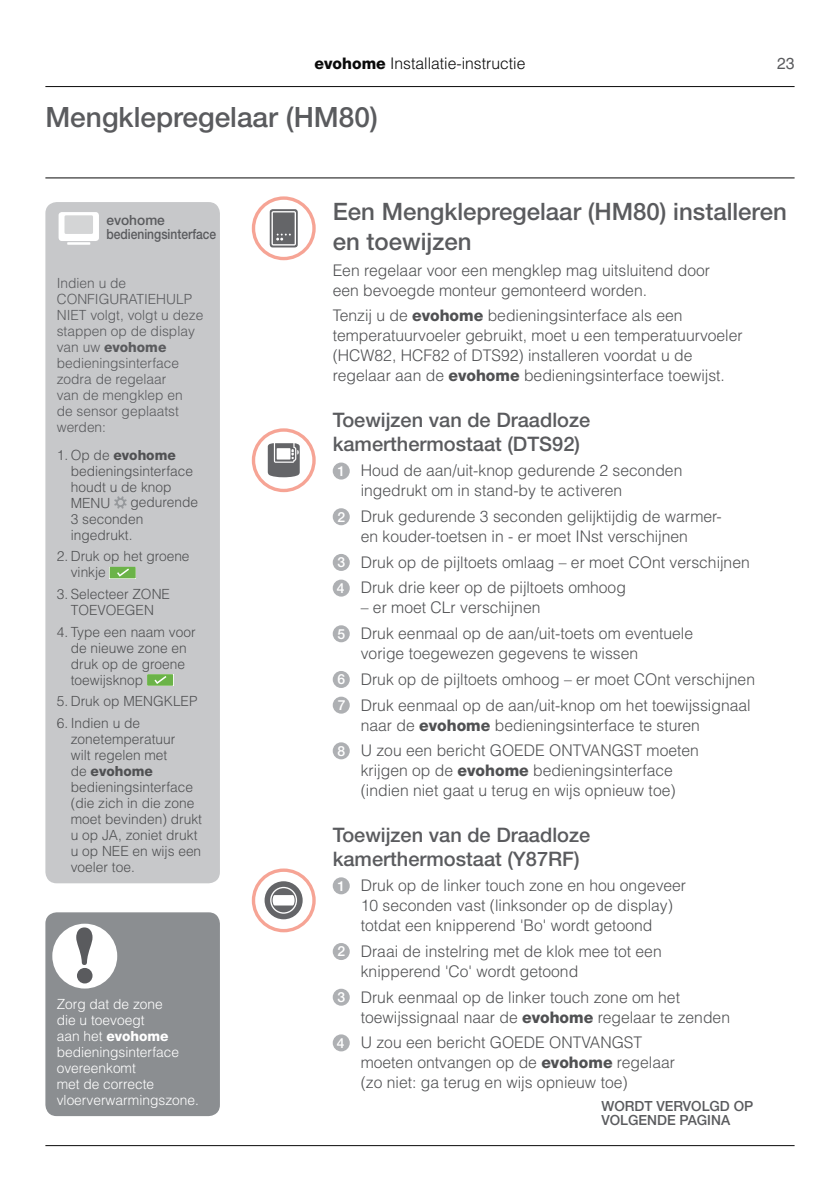
<style>
.page{position:relative;width:840px;height:1191px;background:#fff}
.page>*{position:absolute;margin:0;border:0;box-sizing:border-box;transform-origin:0 0}
.t1{font:72px "Stencil Std";color:#5a5b5e}
.t2{font:500 28px "Helvetica Neue";color:#5a5b5e}
.t3{font:500 24px/30px "Helvetica Neue";color:#5a5b5e}
.t4{font:500 20px/23.2px "Helvetica Neue";color:#5a5b5e}
.t5{font:300 16px/20px "Helvetica LT Std";color:#505153}
.t6{font:300 16px "Helvetica LT Std";color:#0a0a0a}
.t7{font:16px "Helvetica LT Std";color:#5a5b5e}
.t8{font:300 14px/16px "Helvetica LT Std";color:#505153}
.t9{font:300 14px/16px "Helvetica LT Std";color:#5a5b5e}
.t10{font:300 14px/16px "Helvetica LT Std";color:#fff}
.t11{font:500 14px/14px "Helvetica Neue";color:#5a5b5e}
.t12{font:800 14px "Helvetica Neue";color:#505153}
.t13{font:800 14px "Helvetica Neue";color:#fff}
.t14{font:800 14px "Helvetica Neue";color:#5a5b5e}
.s1{font-family:"Helvetica Neue";font-weight:800}
.s2{font-family:"Helvetica LT Std";font-weight:300}
.s3{font-family:"Helvetica Neue";font-weight:500;font-size:14px;color:#fff}
</style>
<div class="page">
<div style="left:332px;top:462px;width:17px;height:17px;background:#aeb0b3;border-radius:50%"></div>
<div style="left:332px;top:508px;width:17px;height:17px;background:#aeb0b3;border-radius:50%"></div>
<div style="left:332px;top:554px;width:17px;height:17px;background:#aeb0b3;border-radius:50%"></div>
<div style="left:332px;top:579px;width:17px;height:17px;background:#aeb0b3;border-radius:50%"></div>
<div style="left:332px;top:625px;width:17px;height:17px;background:#aeb0b3;border-radius:50%"></div>
<div style="left:332px;top:671px;width:17px;height:17px;background:#aeb0b3;border-radius:50%"></div>
<div style="left:332px;top:696px;width:17px;height:17px;background:#aeb0b3;border-radius:50%"></div>
<div style="left:332px;top:742px;width:17px;height:17px;background:#aeb0b3;border-radius:50%"></div>
<div style="left:332px;top:877px;width:17px;height:17px;background:#aeb0b3;border-radius:50%"></div>
<div style="left:332px;top:943px;width:17px;height:17px;background:#aeb0b3;border-radius:50%"></div>
<div style="left:332px;top:988px;width:17px;height:17px;background:#aeb0b3;border-radius:50%"></div>
<div style="left:332px;top:1034px;width:17px;height:17px;background:#aeb0b3;border-radius:50%"></div>
<svg style="left:252px;top:196px;width:63px;height:64px"></svg>
<svg style="left:252px;top:428px;width:63px;height:64px"></svg>
<div style="left:45px;top:202px;width:175px;height:681px;background:#c7c8ca;border-radius:11px"></div>
<svg style="left:114px;top:496px;width:13px;height:12px"></svg>
<svg style="left:110px;top:567px;width:26px;height:11px"></svg>
<svg style="left:147px;top:674px;width:26px;height:11px"></svg>
<div style="left:59px;top:212px;width:40px;height:29px;background:#fff;border-radius:3px"></div>
<div style="left:64px;top:215px;width:29px;height:19px;background:#d4d5d6;border-radius:2px"></div>
<hr style="left:67px;top:242px;width:23px;height:3px;background:#fff">
<div style="left:45px;top:912px;width:175px;height:204px;background:#8b8e91;border-radius:11px"></div>
<div style="left:52px;top:923px;width:65px;height:65px;background:#fff;border-radius:50%"></div>
<svg style="left:252px;top:868px;width:63px;height:64px"></svg>
<hr style="left:45px;top:178px;width:749px;height:1px;background:#0a0a0a">
<hr style="left:45px;top:1145px;width:749px;height:1px;background:#0a0a0a">
<hr style="left:45px;top:86px;width:749px;height:1px;background:#0a0a0a">
<p class="t6" style="left:314px;top:54px;width:212px"><span class="s1">evohome</span> Installatie-instructie</p>
<p class="t7" style="left:776px;top:54px;width:19px">23</p>
<h2 class="t2" style="left:45px;top:101px;width:334px">Mengklepregelaar (HM80)</h2>
<p class="t11" style="left:106px;top:213px;width:111px">evohome bedieningsinterface</p>
<p class="t9" style="left:57px;top:275px;width:148px">Indien u de<br>CONFIGURATIEHULP<br>NIET volgt, volgt u deze stappen op de display</p>
<p class="t14" style="left:57px;top:339px;width:111px"><span class="s2">van uw</span> evohome</p>
<p class="t9" style="left:57px;top:355px;width:127px">bedieningsinterface zodra de regelaar van de mengklep en de sensor geplaatst werden:</p>
<p class="t12" style="left:57px;top:446px;width:120px"><span class="s2">1. Op de</span> evohome</p>
<p class="t8" style="left:71px;top:462px;width:124px">bedieningsinterface houdt u de knop<br>MENU</p>
<p class="t8" style="left:71px;top:494px;width:129px;text-indent:60px">gedurende<br>3 seconden ingedrukt.</p>
<p class="t8" style="left:71px;top:548px;width:120px;text-indent:-14px">2. Druk op het groene vinkje</p>
<p class="t8" style="left:57px;top:586px;width:115px;text-align:center">3. Selecteer ZONE<br>TOEVOEGEN</p>
<p class="t8" style="left:71px;top:623px;width:126px;text-indent:-14px">4. Type een naam voor de nieuwe zone en druk op de groene toewijsknop</p>
<p class="t8" style="left:57px;top:693px;width:142px">5. Druk op MENGKLEP</p>
<p class="t8" style="left:71px;top:715px;width:106px;text-indent:-14px">6. Indien u de zonetemperatuur wilt regelen met</p>
<p class="t12" style="left:71px;top:762px;width:84px"><span class="s2">de</span> evohome</p>
<p class="t8" style="left:71px;top:779px;width:133px">bedieningsinterface (die zich in die zone moet bevinden) drukt u op JA, zoniet drukt u op NEE en wijs een voeler toe.</p>
<h1 class="t1" style="left:71px;top:909px;width:29px">!</h1>
<p class="t10" style="left:57px;top:995px;width:107px">Zorg dat de zone die u toevoegt</p>
<p class="t13" style="left:57px;top:1027px;width:113px"><span class="s2">aan het</span> evohome</p>
<p class="t10" style="left:57px;top:1043px;width:144px">bedieningsinterface overeenkomt<br>met de correcte vloerverwarmingszone.</p>
<h3 class="t3" style="left:332px;top:196px;width:455px">Een Mengklepregelaar (HM80) installeren en toewijzen</h3>
<p class="t5" style="left:332px;top:260px;width:379px">Een regelaar voor een mengklep mag uitsluitend door een bevoegde monteur gemonteerd worden.</p>
<p class="t5" style="left:332px;top:305px;width:411px">Tenzij u de <span class="s1">evohome</span> bedieningsinterface als een temperatuurvoeler gebruikt, moet u een temperatuurvoeler (HCW82, HCF82 of DTS92) installeren voordat u de regelaar aan de <span class="s1">evohome</span> bedieningsinterface toewijst.</p>
<p class="t4" style="left:332px;top:408px;width:259px">Toewijzen van de Draadloze kamerthermostaat (DTS92)</p>
<p class="t5" style="left:360px;top:460px;width:323px;text-indent:-23px"><span class="s3">1</span> Houd de aan/uit-knop gedurende 2 seconden ingedrukt om in stand-by te activeren</p>
<p class="t5" style="left:360px;top:506px;width:362px;text-indent:-23px"><span class="s3">2</span> Druk gedurende 3 seconden gelijktijdig de warmer&shy;en kouder-toetsen in - er moet INst verschijnen</p>
<p class="t5" style="left:337px;top:549px;width:414px;line-height:25.6px"><span class="s3">3</span> Druk op de pijltoets omlaag – er moet COnt verschijnen<br><span class="s3">4</span> Druk drie keer op de pijltoets omhoog</p>
<p class="t5" style="left:337px;top:595px;width:357px;line-height:25.6px;text-indent:23px">– er moet CLr verschijnen<br><span class="s3">5</span> Druk eenmaal op de aan/uit-toets om eventuele</p>
<p class="t5" style="left:337px;top:640px;width:419px;line-height:25.6px;text-indent:23px">vorige toegewezen gegevens te wissen<br><span class="s3">6</span> Druk op de pijltoets omhoog – er moet COnt verschijnen<br><span class="s3">7</span> Druk eenmaal op de aan/uit-knop om het toewijssignaal</p>
<p class="t5" style="left:337px;top:712px;width:363px;line-height:25.6px;text-align:right">naar de <span class="s1">evohome</span> bedieningsinterface te sturen<br><span class="s3">8</span> U zou een bericht GOEDE ONTVANGST moeten</p>
<p class="t5" style="left:360px;top:760px;width:316px">krijgen op de <span class="s1">evohome</span> bedieningsinterface (indien niet gaat u terug en wijs opnieuw toe)</p>
<p class="t4" style="left:332px;top:823px;width:259px">Toewijzen van de Draadloze kamerthermostaat (Y87RF)</p>
<p class="t5" style="left:360px;top:875px;width:327px;text-indent:-23px"><span class="s3">1</span> Druk op de linker touch zone en hou ongeveer<br>10 seconden vast (linksonder op de display) totdat een knipperend 'Bo' wordt getoond</p>
<p class="t5" style="left:360px;top:941px;width:302px;text-indent:-23px"><span class="s3">2</span> Draai de instelring met de klok mee tot een knipperend 'Co' wordt getoond</p>
<p class="t5" style="left:360px;top:986px;width:370px;text-indent:-23px"><span class="s3">3</span> Druk eenmaal op de linker touch zone om het toewijssignaal naar de <span class="s1">evohome</span> regelaar te zenden</p>
<p class="t5" style="left:360px;top:1032px;width:316px;text-indent:-24px"><span class="s3">4</span> U zou een bericht GOEDE ONTVANGST moeten ontvangen op de <span class="s1">evohome</span> regelaar (zo niet: ga terug en wijs opnieuw toe)</p>
<p class="t11" style="left:601px;top:1098px;width:153px">WORDT VERVOLGD OP<br>VOLGENDE PAGINA</p>
</div>
